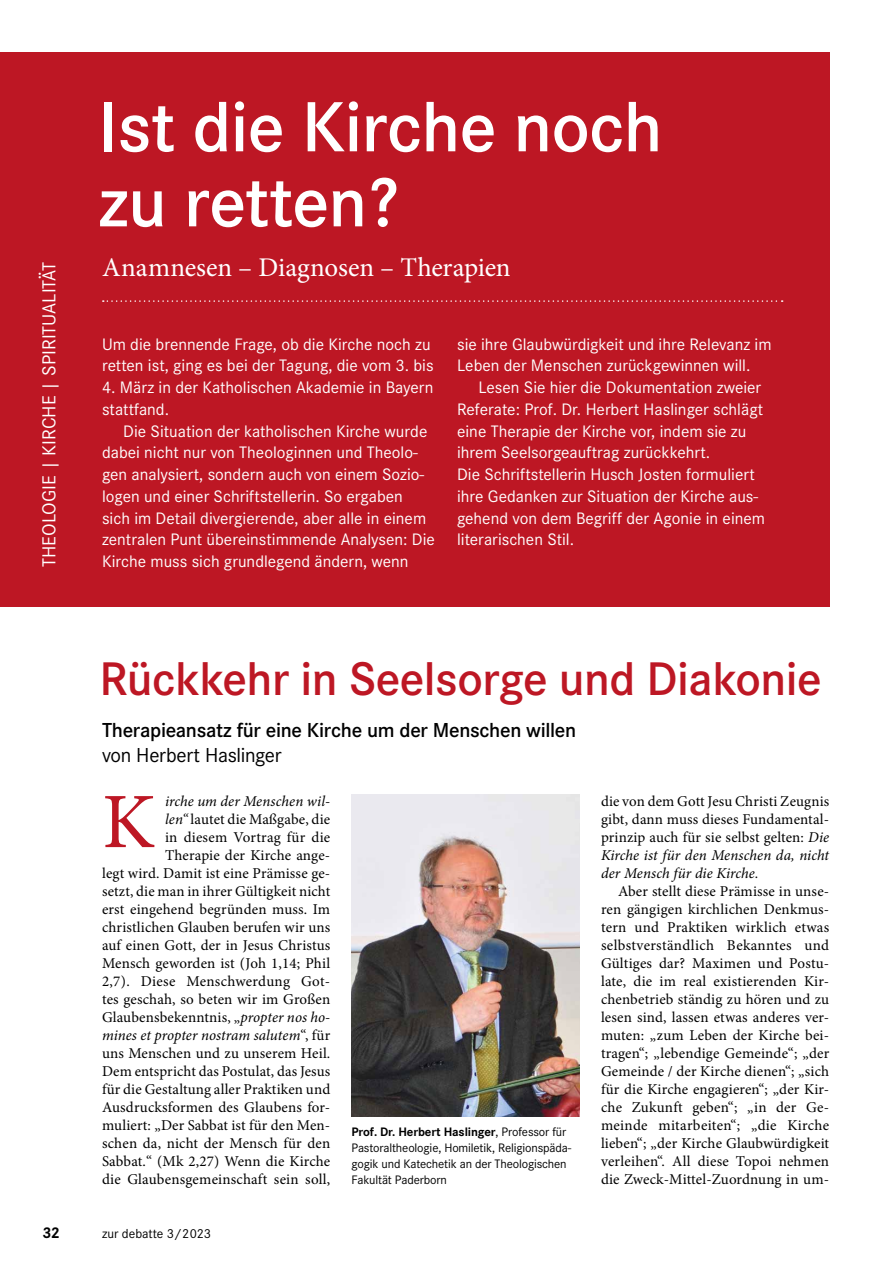
<style>
.page{position:relative;width:893px;height:1263px;background:#fff}
.page>*{position:absolute;margin:0;border:0;box-sizing:border-box;transform-origin:0 0}
.t1{font:78.45px "Minion Pro";color:#bd1724}
.t2{font:600 73.65px/75px "Corporate S";letter-spacing:-.01em;color:#fff}
.t3{font:600 48.9px "Corporate S";letter-spacing:-.01em;color:#bd1724}
.t4{font:27px "Minion Pro";letter-spacing:-.005em;color:#fff}
.t5{font:600 21px "Corporate S";letter-spacing:-.015em;color:#000}
.t6{font:21px "Corporate S";letter-spacing:-.015em;color:#000}
.t7{font:19.5px "Corporate S";color:#fff}
.t8{font:17.25px/21.8px "Corporate S";color:#fff}
.t9{font:700 16.05px "Corporate S";color:#000}
.t10{font:15px/18px "Minion Pro";letter-spacing:.01em;color:#000;text-align:justify}
.t11{font:13.5px "Corporate S";color:#000}
.t12{font:12.75px/16px "Corporate S";letter-spacing:-.01em;color:#000}
.s1{font-style:italic}
.s2{font-weight:700}
</style>
<div class="page">
<div style="left:0;top:53px;width:829px;height:554px;background:#bd1724"></div>
<svg style="left:103px;top:300px;width:680px;height:2px"></svg>
<img style="left:351px;top:794px;width:229px;height:322px">
<h3 class="t7" style="left:36px;top:567px;width:307px;rotate:-90deg">THEOLOGIE | KIRCHE | SPIRITUALITÄT</h3>
<h2 class="t2" style="left:98px;top:87px;width:566px">Ist die Kirche noch zu retten?</h2>
<h3 class="t4" style="left:102px;top:249px;width:410px">Anamnesen – Diagnosen – Therapien</h3>
<p class="t8" style="left:102px;top:332px;width:333px">Um die brennende Frage, ob die Kirche noch zu retten ist, ging es bei der Tagung, die vom 3. bis</p>
<p class="t8" style="left:102px;top:376px;width:333px">4. März in der Katholischen Akademie in Bayern stattfand.</p>
<p class="t8" style="left:102px;top:419px;width:334px;text-indent:21px">Die Situation der katholischen Kirche wurde dabei nicht nur von Theologinnen und Theolo&shy;gen analysiert, sondern auch von einem Sozio&shy;logen und einer Schriftstellerin. So ergaben sich im Detail divergierende, aber alle in einem zentralen Punt übereinstimmende Analysen: Die Kirche muss sich grundlegend ändern, wenn</p>
<p class="t8" style="left:457px;top:332px;width:316px">sie ihre Glaubwürdigkeit und ihre Relevanz im<br>Leben der Menschen zurückgewinnen will.</p>
<p class="t8" style="left:457px;top:376px;width:309px;text-indent:21px">Lesen Sie hier die Dokumentation zweier Referate: Prof. Dr. Herbert Haslinger schlägt eine Therapie der Kirche vor, indem sie zu ihrem Seelsorgeauftrag zurückkehrt.<br>Die Schriftstellerin Husch Josten formuliert ihre Gedanken zur Situation der Kirche aus&shy;gehend von dem Begriff der Agonie in einem literarischen Stil.</p>
<h3 class="t3" style="left:99px;top:646px;width:723px">Rückkehr in Seelsorge und Diakonie</h3>
<h3 class="t5" style="left:102px;top:716px;width:476px">Therapieansatz für eine Kirche um der Menschen willen</h3>
<h3 class="t6" style="left:102px;top:742px;width:181px">von Herbert Haslinger</h3>
<p class="t10" style="left:102px;top:792px;width:230px;text-align:right"><span class="s1">irche um der Menschen wil-<br>len“</span> lautet die Maßgabe, die<br>in diesem Vortrag für die<br>Therapie der Kirche ange-<br>legt wird. Damit ist eine Prämisse ge&shy;setzt, die man in ihrer Gültigkeit nicht erst eingehend begründen muss. Im christlichen Glauben berufen wir uns auf einen Gott, der in Jesus Christus Mensch geworden ist (Joh 1,14; Phil 2,7). Diese Menschwerdung Got&shy;tes geschah, so beten wir im Großen Glaubensbekenntnis, „<span class="s1">propter nos ho&shy;mines et propter nostram salutem</span>“, für uns Menschen und zu unserem Heil.<br>Dem entspricht das Postulat, das Jesus für die Gestaltung aller Praktiken und Ausdrucksformen des Glaubens for&shy;muliert: „Der Sabbat ist für den Men&shy;schen da, nicht der Mensch für den Sabbat.“ (Mk 2,27) Wenn die Kirche die Glaubensgemeinschaft sein soll,</p>
<p class="t10" style="left:601px;top:792px;width:230px">die von dem Gott Jesu Christi Zeugnis gibt, dann muss dieses Fundamental&shy;prinzip auch für sie selbst gelten: <span class="s1">Die Kirche ist für den Menschen da, nicht der Mensch für die Kirche.</span></p>
<h1 class="t1" style="left:102px;top:769px;width:54px">K</h1>
<p class="t10" style="left:601px;top:882px;width:230px;text-indent:17px">Aber stellt diese Prämisse in unse&shy;ren gängigen kirchlichen Denkmus&shy;tern und Praktiken wirklich etwas selbstverständlich Bekanntes und Gültiges dar? Maximen und Postu&shy;late, die im real existierenden Kir&shy;chenbetrieb ständig zu hören und zu lesen sind, lassen etwas anderes ver&shy;muten: „zum Leben der Kirche bei&shy;tragen“; „lebendige Gemeinde“; „der Gemeinde / der Kirche dienen“; „sich für die Kirche engagieren“; „der Kir&shy;che Zukunft geben“; „in der Ge&shy;meinde mitarbeiten“; „die Kirche lieben“; „der Kirche Glaubwürdigkeit verleihen“. All diese Topoi nehmen die Zweck-Mittel-Zuordnung in um-</p>
<p class="t12" style="left:351px;top:1123px;width:221px"><span class="s2">Prof. Dr. Herbert Haslinger</span>, Professor für Pastoraltheologie, Homiletik, Religionspäda&shy;gogik und Katechetik an der Theologischen Fakultät Paderborn</p>
<p class="t9" style="left:43px;top:1221px;width:19px">32</p>
<p class="t11" style="left:102px;top:1224px;width:110px">zur debatte 3/2023</p>
</div>
